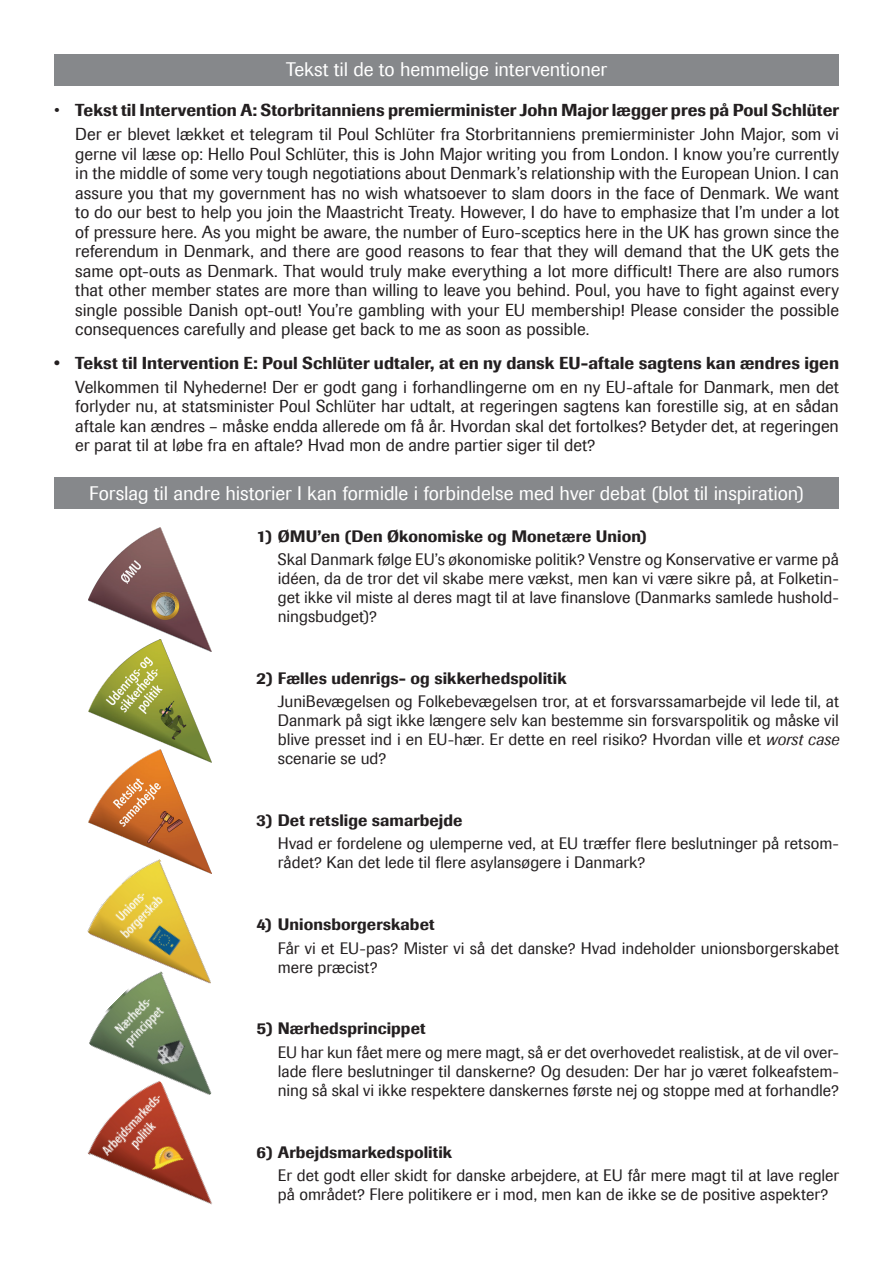
<style>
.page{position:relative;width:893px;height:1263px;background:#fff}
.page>*{position:absolute;margin:0;border:0;box-sizing:border-box;transform-origin:0 0}
.brød_14{font:19.5px "Berthold Imago BQ";letter-spacing:-.005em;color:#fff}
.indryk{font:17.25px/19.5px "Berthold Imago BQ";letter-spacing:-.005em;color:#231f20;text-align:justify}
.indryk-2{font:500 17.25px "Imago";letter-spacing:.005em;color:#231f20}
.indryk_bagside{font:16.5px/19px "Berthold Imago BQ";color:#231f20;text-align:justify}
.indryk_bagside-2{font:500 16.5px "Imago";letter-spacing:.005em;color:#231f20}
.s1{font-family:"Berthold Imago BQ";font-weight:400}
.s2{font-family:"Imago";font-style:italic}
</style>
<div class="page">
<img style="left:88px;top:528px;width:119px;height:111px">
<img style="left:88px;top:639px;width:123px;height:111px">
<img style="left:88px;top:750px;width:123px;height:102px">
<img style="left:87px;top:852px;width:125px;height:111px">
<img style="left:89px;top:963px;width:122px;height:111px">
<div style="left:54px;top:477px;width:785px;height:32px;background:#86888b"></div>
<img style="left:87px;top:1074px;width:125px;height:131px">
<div style="left:54px;top:54px;width:785px;height:32px;background:#86888b"></div>
<p class="brød_14" style="left:286px;top:58px;width:322px">Tekst til de to hemmelige interventioner</p>
<p class="indryk-2" style="left:54px;top:100px;width:786px"><span class="s1">•</span> Tekst til Intervention A: Storbritanniens premierminister John Major lægger pres på Poul Schlüter</p>
<p class="indryk" style="left:75px;top:125px;width:765px">Der er blevet lækket et telegram til Poul Schlüter fra Storbritanniens premierminister John Major, som vi gerne vil læse op: Hello Poul Schlüter, this is John Major writing you from London. I know you’re currently in the middle of some very tough negotiations about Denmark’s relationship with the European Union. I can assure you that my government has no wish whatsoever to slam doors in the face of Denmark. We want to do our best to help you join the Maastricht Treaty. However, I do have to emphasize that I’m under a lot of pressure here. As you might be aware, the number of Euro-sceptics here in the UK has grown since the referendum in Denmark, and there are good reasons to fear that they will demand that the UK gets the same opt-outs as Denmark. That would truly make everything a lot more difficult! There are also rumors that other member states are more than willing to leave you behind. Poul, you have to fight against every single possible Danish opt-out! You’re gambling with your EU membership! Please consider the possible consequences carefully and please get back to me as soon as possible.</p>
<p class="indryk-2" style="left:54px;top:353px;width:786px">• Tekst til Intervention E: Poul Schlüter udtaler, at en ny dansk EU-aftale sagtens kan ændres igen</p>
<p class="indryk" style="left:75px;top:377px;width:765px">Velkommen til Nyhederne! Der er godt gang i forhandlingerne om en ny EU-aftale for Danmark, men det forlyder nu, at statsminister Poul Schlüter har udtalt, at regeringen sagtens kan forestille sig, at en sådan aftale kan ændres – måske endda allerede om få år. Hvordan skal det fortolkes? Betyder det, at regeringen er parat til at løbe fra en aftale? Hvad mon de andre partier siger til det?</p>
<p class="brød_14" style="left:89px;top:481px;width:716px">Forslag til andre historier I kan formidle i forbindelse med hver debat (blot til inspiration)</p>
<p class="indryk_bagside-2" style="left:257px;top:526px;width:392px">1) ØMU’en (Den Økonomiske og Monetære Union)</p>
<p class="indryk_bagside" style="left:278px;top:550px;width:563px">Skal Danmark følge EU’s økonomiske politik? Venstre og Konservative er varme på idéen, da de tror det vil skabe mere vækst, men kan vi være sikre på, at Folketin&shy;get ikke vil miste al deres magt til at lave finanslove (Danmarks samlede hushold&shy;ningsbudget)?</p>
<p class="indryk_bagside-2" style="left:257px;top:668px;width:312px">2) Fælles udenrigs- og sikkerhedspolitik</p>
<p class="indryk_bagside" style="left:278px;top:692px;width:563px">JuniBevægelsen og Folkebevægelsen tror, at et forsvarssamarbejde vil lede til, at Danmark på sigt ikke længere selv kan bestemme sin forsvarspolitik og måske vil blive presset ind i en EU-hær. Er dette en reel risiko? Hvordan ville et <span class="s2">worst case </span>scenarie se ud?</p>
<p class="indryk_bagside-2" style="left:257px;top:810px;width:207px">3) Det retslige samarbejde</p>
<p class="indryk_bagside" style="left:278px;top:834px;width:563px">Hvad er fordelene og ulemperne ved, at EU træffer flere beslutninger på retsom&shy;rådet? Kan det lede til flere asylansøgere i Danmark?</p>
<p class="indryk_bagside-2" style="left:257px;top:914px;width:180px">4) Unionsborgerskabet</p>
<p class="indryk_bagside" style="left:278px;top:938px;width:563px">Får vi et EU-pas? Mister vi så det danske? Hvad indeholder unionsborgerskabet mere præcist?</p>
<p class="indryk_bagside-2" style="left:257px;top:1019px;width:171px">5) Nærhedsprincippet</p>
<p class="indryk_bagside" style="left:278px;top:1043px;width:563px">EU har kun fået mere og mere magt, så er det overhovedet realistisk, at de vil over&shy;lade flere beslutninger til danskerne? Og desuden: Der har jo været folkeafstem&shy;ning så skal vi ikke respektere danskernes første nej og stoppe med at forhandle?</p>
<p class="indryk_bagside-2" style="left:257px;top:1142px;width:197px">6) Arbejdsmarkedspolitik</p>
<p class="indryk_bagside" style="left:278px;top:1166px;width:563px">Er det godt eller skidt for danske arbejdere, at EU får mere magt til at lave regler på området? Flere politikere er i mod, men kan de ikke se de positive aspekter?</p>
</div>
